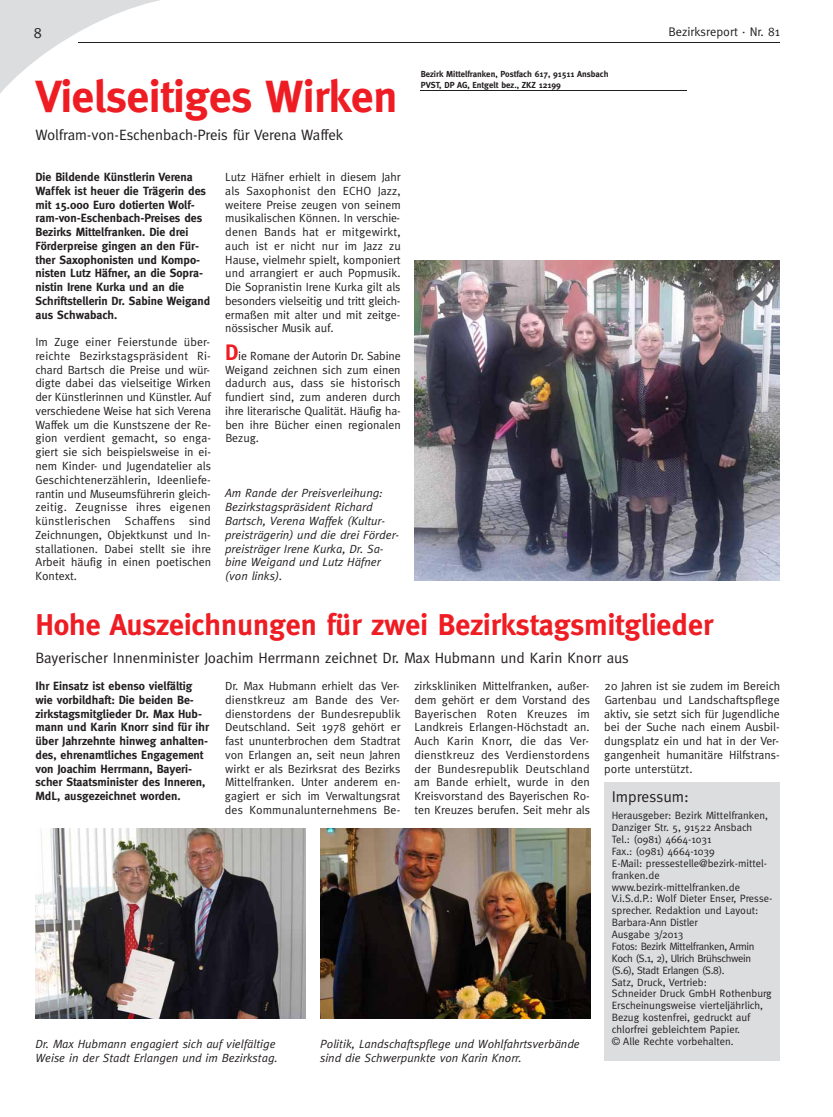
<style>
.page{position:relative;width:833px;height:1117px;background:#fff}
.page>*{position:absolute;margin:0;border:0;box-sizing:border-box;transform-origin:0 0}
.t1{font:700 45px "Meta";letter-spacing:-.005em;color:#ee1d23}
.t2{font:700 30px "Meta";color:#ee1d23}
.t3{font:15.62px "Meta";color:#231f20}
.t4{font:15px "Meta";color:#231f20}
.t5{font:15px "Meta Caps";color:#231f20}
.t6{font:12.5px "Meta";color:#231f20}
.t7{font:11.88px/13.8px "Meta";color:#231f20;text-align:justify}
.t8{font:700 11.88px/13.8px "Meta";color:#231f20}
.t9{font:italic 11.88px/13.8px "Meta";color:#231f20}
.t10{font:10.62px/11.9px "Meta";color:#231f20}
.t11{font:700 8.75px/10.5px "Meta";color:#231f20}
.s1{font-weight:700;font-size:22.5px;color:#ee1d23}
</style>
<div class="page">
<svg style="left:0;top:0;width:160px;height:93px"></svg>
<hr style="left:78px;top:42px;width:702px;height:1px;background:#231f20">
<hr style="left:420px;top:90px;width:266px;height:1px;background:#231f20">
<div style="left:604px;top:782px;width:176px;height:277px;background:#dcdddf"></div>
<img style="left:415px;top:261px;width:365px;height:319px">
<img style="left:35px;top:828px;width:270px;height:190px">
<img style="left:320px;top:828px;width:270px;height:190px">
<p class="t5" style="left:34px;top:24px;width:10px">8</p>
<p class="t6" style="left:668px;top:25px;width:113px">Bezirksreport · Nr. 81</p>
<p class="t11" style="left:421px;top:69px;width:189px">Bezirk Mittelfranken, Postfach 617, 91511 Ansbach<br>PVST, DP AG, Entgelt bez., ZKZ 12199</p>
<h1 class="t1" style="left:35px;top:70px;width:363px">Vielseitiges Wirken</h1>
<p class="t4" style="left:35px;top:126px;width:309px">Wolfram-von-Eschenbach-Preis für Verena Waffek</p>
<p class="t8" style="left:35px;top:170px;width:176px">Die Bildende Künstlerin Verena<br>Waffek ist heuer die Trägerin des mit 15.000 Euro dotierten Wolf - ram-von-Eschenbach-Preises des<br>Bezirks Mittelfranken. Die drei<br>Förderpreise gingen an den Für&shy;ther Saxophonisten und Kompo&shy;nisten Lutz Häfner, an die Sopra&shy;nistin Irene Kurka und an die<br>Schriftstellerin Dr. Sabine Weigand aus Schwabach.</p>
<p class="t7" style="left:35px;top:335px;width:177px">Im Zuge einer Feierstunde über&shy;reichte Bezirkstagspräsident Ri&shy;chard Bartsch die Preise und wür&shy;digte dabei das vielseitige Wirken der Künstlerinnen und Künstler. Auf verschiedene Weise hat sich Vere na Waffek um die Kunstszene der Re&shy;gion verdient gemacht, so enga&shy;giert sie sich beispielsweise in ei&shy;nem Kinder- und Jugendatelier als Geschichtenerzählerin, Ideenliefe&shy;rantin und Museumsführerin gleich&shy;zeitig. Zeugnisse ihres eigenen künstlerischen Schaffens sind Zeichnungen, Objektkunst und In&shy;stallationen. Dabei stellt sie ihre Arbeit häufig in einen poetischen Kontext.</p>
<p class="t7" style="left:225px;top:170px;width:177px">Lutz Häfner erhielt in diesem Jahr als Saxophonist den ECHO Jazz, weitere Preise zeugen von seinem musikalischen Können. In verschie&shy;denen Bands hat er mitgewirkt, auch ist er nicht nur im Jazz zu Hause, vielmehr spielt, komponiert und arrangiert er auch Popmusik.<br>Die Sopranistin Irene Kurka gilt als besonders vielseitig und tritt gleich&shy;ermaßen mit alter und mit zeitge&shy;nössischer Musik auf.</p>
<p class="t7" style="left:225px;top:349px;width:177px"><span class="s1">D</span>ie Romane der Autorin Dr. Sabine Weigand zeichnen sich zum einen dadurch aus, dass sie historisch fundiert sind, zum anderen durch ihre literarische Qualität. Häufig ha&shy;ben ihre Bücher einen regionalen Bezug.</p>
<p class="t9" style="left:225px;top:486px;width:176px">Am Rande der Preisverleihung:<br>Bezirkstagspräsident Richard<br>Bartsch, Verena Waffek (Kultur&shy;preisträgerin) und die drei Förder&shy;preisträger Irene Kurka, Dr. Sa&shy;bine Weigand und Lutz Häfner (von links).</p>
<h2 class="t2" style="left:35px;top:607px;width:679px">Hohe Auszeichnungen für zwei Bezirkstagsmitglieder</h2>
<p class="t4" style="left:35px;top:648px;width:595px">Bayerischer Innenminister Joachim Herrmann zeichnet Dr. Max Hubmann und Karin Knorr aus</p>
<p class="t8" style="left:35px;top:679px;width:175px">Ihr Einsatz ist ebenso vielfältig wie vorbildhaft: Die beiden Be&shy;zirkstagsmitglieder Dr. Max Hub&shy;mann und Karin Knorr sind für ihr über Jahrzehnte hinweg anhalten&shy;des, ehrenamtliches Engagement von Joachim Herrmann, Bayeri&shy;scher Staatsminister des Inneren,<br>MdL, ausgezeichnet worden.</p>
<p class="t7" style="left:225px;top:679px;width:177px">Dr. Max Hubmann erhielt das Ver&shy;dienstkreuz am Bande des Ver&shy;dienstordens der Bundesrepublik Deutschland. Seit 1978 gehört er fast ununterbrochen dem Stadtrat von Erlangen an, seit neun Jahren wirkt er als Bezirksrat des Bezirks Mittelfranken. Unter anderem en&shy;gagiert er sich im Verwaltungsrat des Kommunalunternehmens Be-</p>
<p class="t7" style="left:414px;top:679px;width:177px">zirkskliniken Mittelfranken, außer&shy;dem gehört er dem Vorstand des Bayerischen Roten Kreuzes im Landkreis Erlangen-Höchstadt an.<br>Auch Karin Knorr, die das Ver&shy;dienstkreuz des Verdienstordens der Bundesrepublik Deutschland am Bande erhielt, wurde in den Kreisvorstand des Bayerischen Ro&shy;ten Kreuzes berufen. Seit mehr als</p>
<p class="t7" style="left:604px;top:679px;width:177px">20 Jahren ist sie zudem im Bereich Gartenbau und Landschaftspflege aktiv, sie setzt sich für Jugendliche bei der Suche nach einem Ausbil&shy;dungsplatz ein und hat in der Ver&shy;gangenheit humanitäre Hilfstrans - porte unterstützt.</p>
<h3 class="t3" style="left:612px;top:787px;width:78px">Impressum:</h3>
<p class="t10" style="left:612px;top:809px;width:162px">Herausgeber: Bezirk Mittelfranken,<br>Danziger Str. 5, 91522 Ansbach<br>Tel.: (0981) 4664-1031<br>Fax.: (0981) 4664-1039<br>E-Mail: pressestelle@bezirk-mittel&shy;franken.de www.bezirk-mittelfranken.de<br>V.i.S.d.P.: Wolf Dieter Enser, Presse - sprecher. Redaktion und Layout:<br>Barbara-Ann Distler<br>Ausgabe 3/2013<br>Fotos: Bezirk Mittelfranken, Armin<br>Koch (S.1, 2), Ulrich Brühschwein (S.6), Stadt Erlangen (S.8).<br>Satz, Druck, Vertrieb:<br>Schneider Druck GmbH Rothenburg<br>Erscheinungsweise vierteljährlich,<br>Bezug kostenfrei, gedruckt auf chlorfrei gebleichtem Papier.<br>© Alle Rechte vorbehalten.</p>
<p class="t9" style="left:35px;top:1036px;width:244px">Dr. Max Hubmann engagiert sich auf vielfältige<br>Weise in der Stadt Erlangen und im Bezirkstag.</p>
<p class="t9" style="left:320px;top:1036px;width:261px">Politik, Landschaftspflege und Wohlfahrtsverbände sind die Schwerpunkte von Karin Knorr.</p>
</div>
